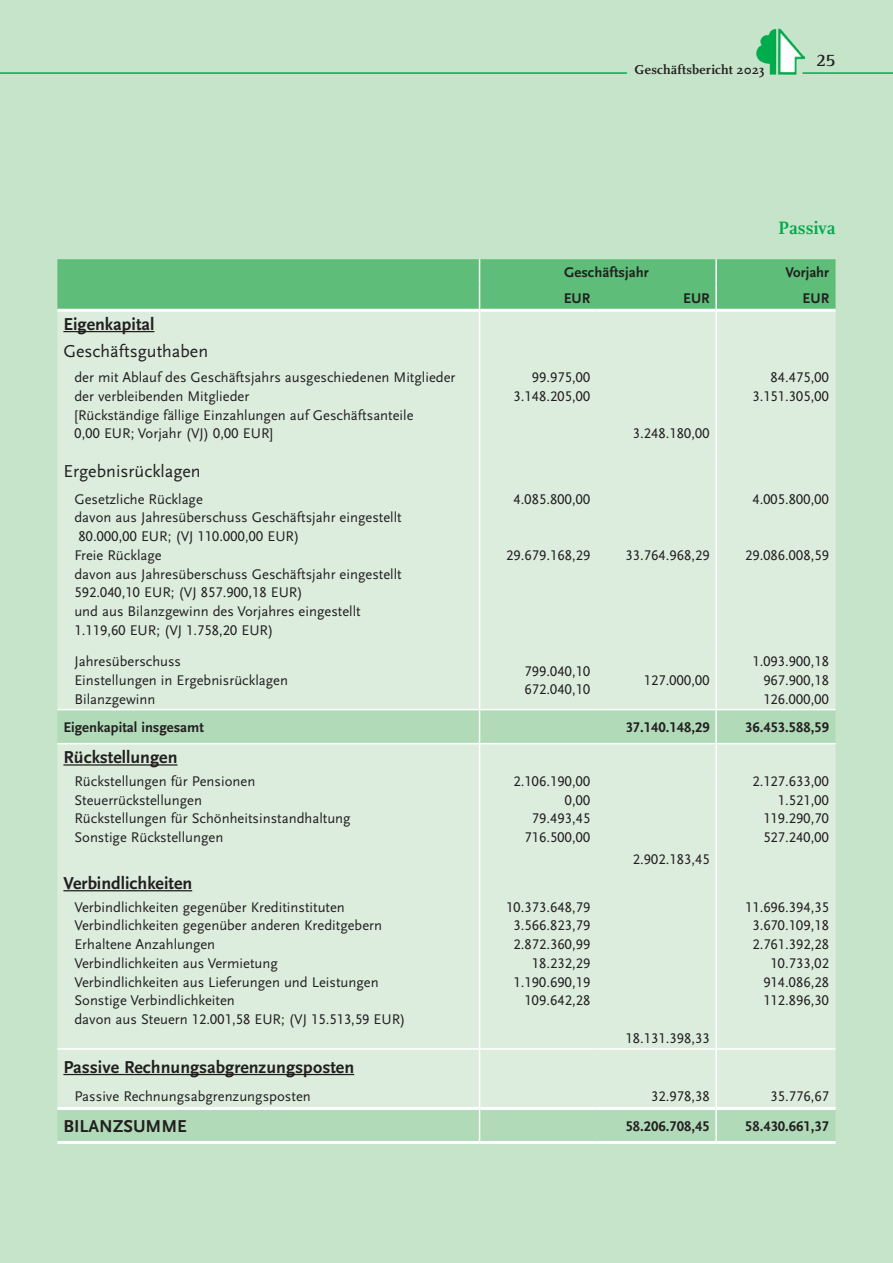
<style>
.page{position:relative;width:893px;height:1263px;background:#c6e4ca}
.page>*{position:absolute;margin:0;border:0;box-sizing:border-box;transform-origin:0 0}
.t1{font:700 18.75px "Scala Pro";letter-spacing:-.005em;color:#00ab4d}
.t2{font:700 18px "Scala Sans Pro";color:#231f20}
.t3{font:18px "Scala Sans Pro";color:#231f20}
.t4{font:700 18px "Rotis Semi Serif Std";color:#231f20}
.t5{font:14.7px/18.8px "Scala Sans Pro";color:#231f20}
.t6{font:700 14.7px "Scala Sans Pro";color:#231f20}
.t7{font:700 13.35px "Scala Pro";letter-spacing:.02em;color:#231f20}
</style>
<div class="page">
<img style="left:757px;top:28px;width:47px;height:46px">
<hr style="left:803px;top:72px;width:90px;height:2px;background:#00ab4d">
<hr style="left:0;top:72px;width:626px;height:2px;background:#00ab4d">
<div style="left:57px;top:365px;width:779px;height:344px;background:#dceddd"></div>
<svg style="left:57px;top:710px;width:779px;height:431px;fill:#dceddd"></svg>
<hr style="left:57px;top:1107px;width:422px;height:3px;background:#fff">
<hr style="left:480px;top:1107px;width:117px;height:3px;background:#fff">
<hr style="left:597px;top:1107px;width:118px;height:3px;background:#fff">
<hr style="left:717px;top:1107px;width:119px;height:3px;background:#fff">
<hr style="left:57px;top:1141px;width:423px;height:3px;background:#fff">
<hr style="left:479px;top:1141px;width:118px;height:3px;background:#fff">
<hr style="left:597px;top:1141px;width:119px;height:3px;background:#fff">
<hr style="left:716px;top:1141px;width:120px;height:3px;background:#fff">
<hr style="left:57px;top:1048px;width:423px;height:2px;background:#fff">
<hr style="left:479px;top:1048px;width:118px;height:2px;background:#fff">
<hr style="left:597px;top:1048px;width:119px;height:2px;background:#fff">
<hr style="left:716px;top:1048px;width:120px;height:2px;background:#fff">
<hr style="left:57px;top:743px;width:423px;height:1px;background:#fff">
<hr style="left:479px;top:743px;width:118px;height:1px;background:#fff">
<hr style="left:597px;top:743px;width:119px;height:1px;background:#fff">
<hr style="left:716px;top:743px;width:120px;height:1px;background:#fff">
<svg style="left:57px;top:259px;width:779px;height:106px"></svg>
<hr style="left:715px;top:336px;width:2px;height:29px;background:#fff">
<hr style="left:479px;top:365px;width:1px;height:79px;background:#fff">
<hr style="left:715px;top:365px;width:2px;height:79px;background:#fff">
<svg style="left:715px;top:444px;width:2px;height:9px"></svg>
<hr style="left:479px;top:453px;width:1px;height:34px;background:#fff">
<hr style="left:715px;top:453px;width:2px;height:34px;background:#fff">
<hr style="left:479px;top:487px;width:1px;height:154px;background:#fff">
<hr style="left:715px;top:487px;width:2px;height:154px;background:#fff">
<svg style="left:715px;top:641px;width:2px;height:8px"></svg>
<hr style="left:479px;top:649px;width:1px;height:60px;background:#fff">
<hr style="left:715px;top:649px;width:2px;height:60px;background:#fff">
<hr style="left:479px;top:710px;width:1px;height:33px;background:#fff">
<hr style="left:715px;top:710px;width:2px;height:33px;background:#fff">
<svg style="left:479px;top:744px;width:1px;height:25px"></svg>
<hr style="left:715px;top:744px;width:2px;height:25px;background:#fff">
<hr style="left:479px;top:769px;width:1px;height:79px;background:#fff">
<hr style="left:715px;top:769px;width:2px;height:79px;background:#fff">
<hr style="left:715px;top:848px;width:2px;height:21px;background:#fff">
<svg style="left:479px;top:848px;width:1px;height:47px"></svg>
<hr style="left:715px;top:869px;width:2px;height:26px;background:#fff">
<hr style="left:479px;top:895px;width:1px;height:153px;background:#fff">
<hr style="left:715px;top:895px;width:2px;height:153px;background:#fff">
<hr style="left:479px;top:1050px;width:1px;height:33px;background:#fff">
<hr style="left:715px;top:1050px;width:2px;height:33px;background:#fff">
<svg style="left:479px;top:1083px;width:1px;height:25px"></svg>
<hr style="left:715px;top:1083px;width:2px;height:25px;background:#fff">
<hr style="left:479px;top:1108px;width:1px;height:33px;background:#fff">
<hr style="left:715px;top:1108px;width:2px;height:33px;background:#fff">
<hr style="left:57px;top:709px;width:423px;height:1px;background:#fff">
<hr style="left:479px;top:709px;width:118px;height:1px;background:#fff">
<hr style="left:597px;top:709px;width:119px;height:1px;background:#fff">
<hr style="left:716px;top:709px;width:120px;height:1px;background:#fff">
<hr style="left:63px;top:331px;width:91px;height:1px;background:#231f20">
<hr style="left:63px;top:764px;width:114px;height:2px;background:#231f20">
<hr style="left:63px;top:890px;width:129px;height:1px;background:#231f20">
<hr style="left:63px;top:1074px;width:291px;height:1px;background:#231f20">
<p class="t7" style="left:634px;top:62px;width:132px">Geschäftsbericht 2023</p>
<p class="t4" style="left:816px;top:49px;width:21px">25</p>
<p class="t1" style="left:778px;top:217px;width:59px">Passiva</p>
<p class="t6" style="left:564px;top:264px;width:86px">Geschäftsjahr</p>
<p class="t6" style="left:785px;top:264px;width:45px">Vorjahr</p>
<p class="t6" style="left:564px;top:290px;width:28px">EUR</p>
<p class="t6" style="left:683px;top:290px;width:28px">EUR</p>
<p class="t6" style="left:802px;top:290px;width:28px">EUR</p>
<p class="t2" style="left:63px;top:313px;width:93px">Eigenkapital</p>
<p class="t3" style="left:63px;top:341px;width:146px">Geschäftsguthaben</p>
<p class="t5" style="left:74px;top:368px;width:383px">der mit Ablauf des Geschäftsjahrs ausgeschiedenen Mitglieder der verbleibenden Mitglieder<br>[Rückständige fällige Einzahlungen auf Geschäftsanteile<br>0,00 EUR; Vorjahr (VJ) 0,00 EUR]</p>
<p class="t5" style="left:514px;top:368px;width:78px;text-align:right">99.975,00<br>3.148.205,00</p>
<p class="t5" style="left:633px;top:424px;width:78px">3.248.180,00</p>
<p class="t3" style="left:63px;top:460px;width:139px">Ergebnisrücklagen</p>
<p class="t5" style="left:74px;top:490px;width:329px">Gesetzliche Rücklage<br>davon aus Jahresüberschuss Geschäftsjahr eingestellt 80.000,00 EUR; (VJ 110.000,00 EUR)<br>Freie Rücklage<br>davon aus Jahresüberschuss Geschäftsjahr eingestellt 592.040,10 EUR; (VJ 857.900,18 EUR)<br>und aus Bilanzgewinn des Vorjahres eingestellt 1.119,60 EUR; (VJ 1.758,20 EUR)</p>
<p class="t5" style="left:514px;top:490px;width:78px">4.085.800,00</p>
<p class="t5" style="left:506px;top:546px;width:86px">29.679.168,29</p>
<p class="t5" style="left:626px;top:546px;width:86px">33.764.968,29</p>
<p class="t5" style="left:74px;top:652px;width:215px">Jahresüberschuss<br>Einstellungen in Ergebnisrücklagen<br>Bilanzgewinn</p>
<p class="t5" style="left:525px;top:661px;width:67px">799.040,10<br>672.040,10</p>
<p class="t5" style="left:644px;top:671px;width:67px">127.000,00</p>
<p class="t5" style="left:752px;top:368px;width:78px;text-align:right">84.475,00<br>3.151.305,00</p>
<p class="t5" style="left:752px;top:490px;width:78px">4.005.800,00</p>
<p class="t5" style="left:745px;top:546px;width:86px">29.086.008,59</p>
<p class="t5" style="left:763px;top:652px;width:67px;text-align:justify;text-indent:-11px">1.093.900,18<br>967.900,18<br>126.000,00</p>
<p class="t6" style="left:63px;top:719px;width:142px">Eigenkapital insgesamt</p>
<p class="t6" style="left:626px;top:719px;width:86px">37.140.148,29</p>
<p class="t6" style="left:745px;top:719px;width:86px">36.453.588,59</p>
<p class="t2" style="left:63px;top:747px;width:116px">Rückstellungen</p>
<p class="t5" style="left:74px;top:772px;width:278px">Rückstellungen für Pensionen<br>Steuerrückstellungen<br>Rückstellungen für Schönheitsinstandhaltung<br>Sonstige Rückstellungen</p>
<p class="t5" style="left:514px;top:772px;width:78px;text-align:right">2.106.190,00<br>0,00<br>79.493,45<br>716.500,00</p>
<p class="t5" style="left:752px;top:772px;width:78px;text-align:right">2.127.633,00<br>1.521,00<br>119.290,70<br>527.240,00</p>
<p class="t5" style="left:633px;top:850px;width:78px">2.902.183,45</p>
<p class="t2" style="left:63px;top:872px;width:130px">Verbindlichkeiten</p>
<p class="t5" style="left:74px;top:897px;width:333px">Verbindlichkeiten gegenüber Kreditinstituten Verbindlichkeiten gegenüber anderen Kreditgebern Erhaltene Anzahlungen<br>Verbindlichkeiten aus Vermietung<br>Verbindlichkeiten aus Lieferungen und Leistungen Sonstige Verbindlichkeiten<br>davon aus Steuern 12.001,58 EUR; (VJ 15.513,59 EUR)</p>
<p class="t5" style="left:506px;top:897px;width:86px;text-align:right">10.373.648,79<br>3.566.823,79<br>2.872.360,99<br>18.232,29<br>1.190.690,19<br>109.642,28</p>
<p class="t5" style="left:626px;top:1029px;width:86px">18.131.398,33</p>
<p class="t5" style="left:745px;top:897px;width:86px;text-align:right">11.696.394,35<br>3.670.109,18<br>2.761.392,28<br>10.733,02<br>914.086,28<br>112.896,30</p>
<p class="t2" style="left:63px;top:1056px;width:292px">Passive Rechnungsabgrenzungsposten</p>
<p class="t5" style="left:74px;top:1087px;width:238px">Passive Rechnungsabgrenzungsposten</p>
<p class="t5" style="left:651px;top:1087px;width:60px">32.978,38</p>
<p class="t5" style="left:771px;top:1087px;width:60px">35.776,67</p>
<p class="t2" style="left:63px;top:1116px;width:125px">BILANZSUMME</p>
<p class="t6" style="left:626px;top:1117px;width:86px">58.206.708,45</p>
<p class="t6" style="left:745px;top:1117px;width:86px">58.430.661,37</p>
</div>
